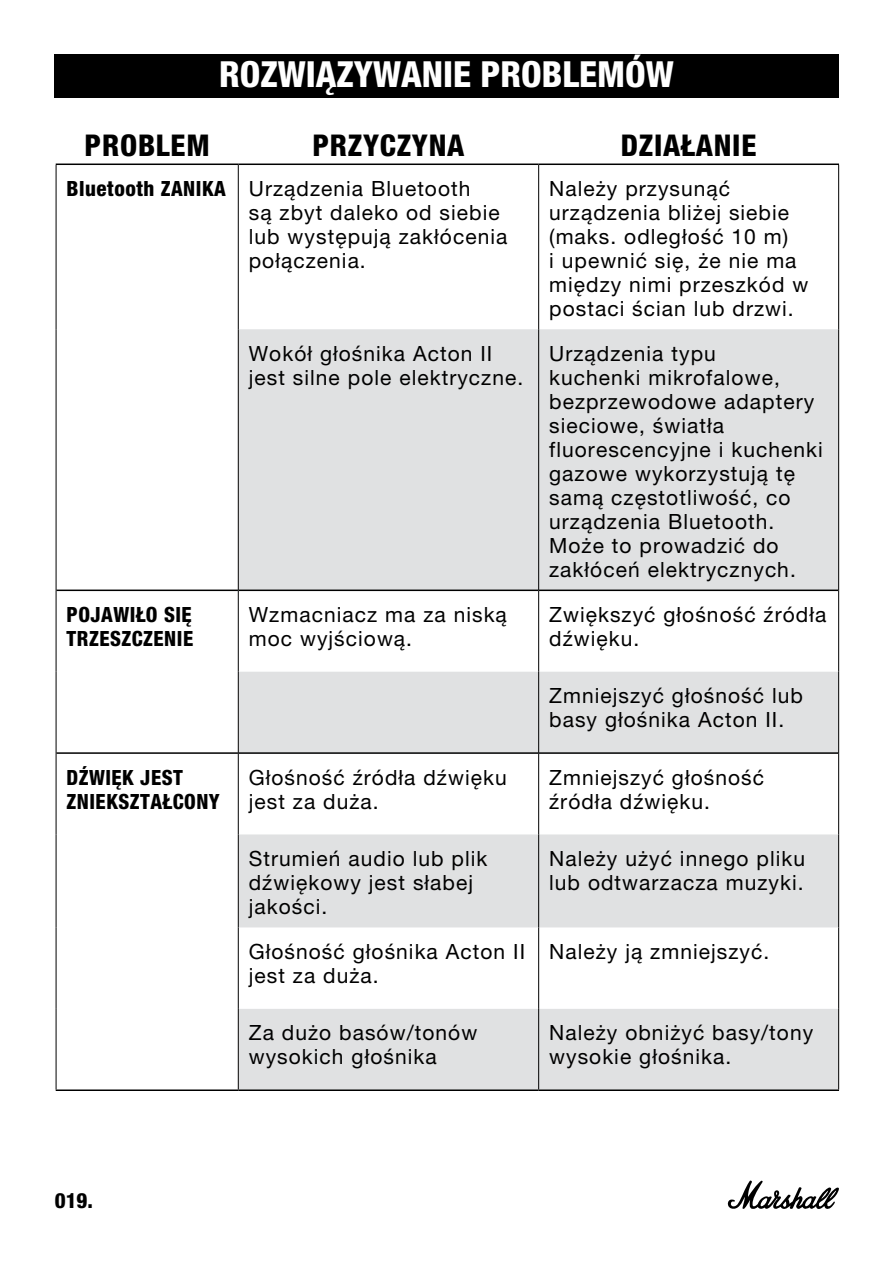
<style>
.page{position:relative;width:893px;height:1263px;background:#fff}
.page>*{position:absolute;margin:0;border:0;box-sizing:border-box;transform-origin:0 0}
.t1{font:800 condensed 36px "Helvetica Neue LT Pro";color:#fff}
.t2{font:800 condensed 30px "Helvetica Neue LT Pro";letter-spacing:.025em;color:#000}
.t3{font:21px/24px "Helvetica Neue LT Pro";letter-spacing:.05em;color:#000}
.t4{font:800 condensed 21px/24px "Helvetica Neue LT Pro";letter-spacing:.025em;color:#000}
.t5{font:800 condensed 21px "Helvetica Neue LT Std";color:#000}
.s1{font-weight:800;font-stretch:condensed}
</style>
<div class="page">
<div style="left:54px;top:54px;width:785px;height:44px;background:#000"></div>
<svg style="left:727px;top:1180px;width:112px;height:29px"></svg>
<svg style="left:239px;top:329px;width:599px;height:760px;fill:#e0e1e2"></svg>
<hr style="left:56px;top:589px;width:182px;height:2px;background:#000">
<hr style="left:56px;top:752px;width:182px;height:2px;background:#000">
<hr style="left:56px;top:1089px;width:182px;height:2px;background:#000">
<hr style="left:56px;top:164px;width:182px;height:1px;background:#000">
<hr style="left:238px;top:164px;width:301px;height:1px;background:#000">
<hr style="left:539px;top:164px;width:300px;height:1px;background:#000">
<hr style="left:239px;top:589px;width:299px;height:2px;background:#000">
<hr style="left:539px;top:589px;width:299px;height:2px;background:#000">
<hr style="left:239px;top:752px;width:299px;height:2px;background:#000">
<hr style="left:539px;top:752px;width:299px;height:2px;background:#000">
<hr style="left:238px;top:1089px;width:301px;height:2px;background:#000">
<hr style="left:539px;top:1089px;width:300px;height:2px;background:#000">
<hr style="left:56px;top:165px;width:1px;height:164px;background:#000">
<hr style="left:56px;top:329px;width:1px;height:261px;background:#000">
<hr style="left:56px;top:590px;width:1px;height:82px;background:#000">
<hr style="left:56px;top:672px;width:1px;height:81px;background:#000">
<hr style="left:56px;top:753px;width:1px;height:81px;background:#000">
<hr style="left:56px;top:834px;width:1px;height:93px;background:#000">
<hr style="left:56px;top:927px;width:1px;height:82px;background:#000">
<hr style="left:56px;top:1009px;width:1px;height:80px;background:#000">
<hr style="left:238px;top:165px;width:1px;height:164px;background:#000">
<hr style="left:538px;top:165px;width:1px;height:164px;background:#000">
<hr style="left:838px;top:165px;width:1px;height:164px;background:#000">
<hr style="left:238px;top:329px;width:1px;height:261px;background:#000">
<hr style="left:538px;top:329px;width:1px;height:261px;background:#000">
<hr style="left:838px;top:329px;width:1px;height:261px;background:#000">
<hr style="left:238px;top:590px;width:1px;height:82px;background:#000">
<hr style="left:538px;top:590px;width:1px;height:82px;background:#000">
<hr style="left:838px;top:590px;width:1px;height:82px;background:#000">
<hr style="left:238px;top:672px;width:1px;height:81px;background:#000">
<hr style="left:538px;top:672px;width:1px;height:81px;background:#000">
<hr style="left:838px;top:672px;width:1px;height:81px;background:#000">
<hr style="left:238px;top:753px;width:1px;height:81px;background:#000">
<hr style="left:538px;top:753px;width:1px;height:81px;background:#000">
<hr style="left:838px;top:753px;width:1px;height:81px;background:#000">
<hr style="left:238px;top:834px;width:1px;height:93px;background:#000">
<hr style="left:538px;top:834px;width:1px;height:93px;background:#000">
<hr style="left:838px;top:834px;width:1px;height:93px;background:#000">
<hr style="left:238px;top:927px;width:1px;height:82px;background:#000">
<hr style="left:538px;top:927px;width:1px;height:82px;background:#000">
<hr style="left:838px;top:927px;width:1px;height:82px;background:#000">
<hr style="left:238px;top:1009px;width:1px;height:80px;background:#000">
<hr style="left:538px;top:1009px;width:1px;height:80px;background:#000">
<hr style="left:838px;top:1009px;width:1px;height:80px;background:#000">
<h1 class="t1" style="left:219px;top:52px;width:456px">ROZWIĄZYWANIE PROBLEMÓW</h1>
<h2 class="t2" style="left:85px;top:127px;width:127px">PROBLEM</h2>
<h2 class="t2" style="left:312px;top:127px;width:154px">PRZYCZYNA</h2>
<h2 class="t2" style="left:621px;top:127px;width:137px">DZIAŁANIE</h2>
<p class="t3" style="left:249px;top:176px;width:260px;text-indent:-182px"><span class="s1">Bluetooth ZANIKA</span> Urządzenia Bluetooth<br>są zbyt daleko od siebie lub występują zakłócenia połączenia.</p>
<p class="t3" style="left:549px;top:176px;width:261px">Należy przysunąć urządzenia bliżej siebie (maks. odległość 10 m)<br>i upewnić się, że nie ma między nimi przeszkód w postaci ścian lub drzwi.</p>
<p class="t3" style="left:249px;top:341px;width:276px">Wokół głośnika Acton II jest silne pole elektryczne.</p>
<p class="t3" style="left:549px;top:341px;width:275px">Urządzenia typu<br>kuchenki mikrofalowe, bezprzewodowe adaptery sieciowe, światła fluorescencyjne i kuchenki gazowe wykorzystują tę samą częstotliwość, co urządzenia Bluetooth.<br>Może to prowadzić do zakłóceń elektrycznych.</p>
<p class="t4" style="left:67px;top:602px;width:128px">POJAWIŁO SIĘ<br>TRZESZCZENIE</p>
<p class="t3" style="left:249px;top:602px;width:260px">Wzmacniacz ma za niską moc wyjściową.</p>
<p class="t3" style="left:549px;top:602px;width:279px">Zwiększyć głośność źródła dźwięku.</p>
<p class="t3" style="left:549px;top:683px;width:255px">Zmniejszyć głośność lub basy głośnika Acton II.</p>
<p class="t4" style="left:67px;top:765px;width:155px">DŹWIĘK JEST<br>ZNIEKSZTAŁCONY</p>
<p class="t3" style="left:249px;top:765px;width:259px">Głośność źródła dźwięku jest za duża.</p>
<p class="t3" style="left:549px;top:765px;width:216px">Zmniejszyć głośność źródła dźwięku.</p>
<p class="t3" style="left:249px;top:846px;width:240px">Strumień audio lub plik dźwiękowy jest słabej jakości.</p>
<p class="t3" style="left:549px;top:846px;width:257px">Należy użyć innego pliku lub odtwarzacza muzyki.</p>
<p class="t3" style="left:249px;top:939px;width:278px">Głośność głośnika Acton II jest za duża.</p>
<p class="t3" style="left:549px;top:939px;width:222px">Należy ją zmniejszyć.</p>
<p class="t3" style="left:249px;top:1020px;width:230px">Za dużo basów/tonów wysokich głośnika</p>
<p class="t3" style="left:549px;top:1020px;width:266px">Należy obniżyć basy/tony wysokie głośnika.</p>
<p class="t5" style="left:55px;top:1187px;width:40px">019.</p>
</div>
